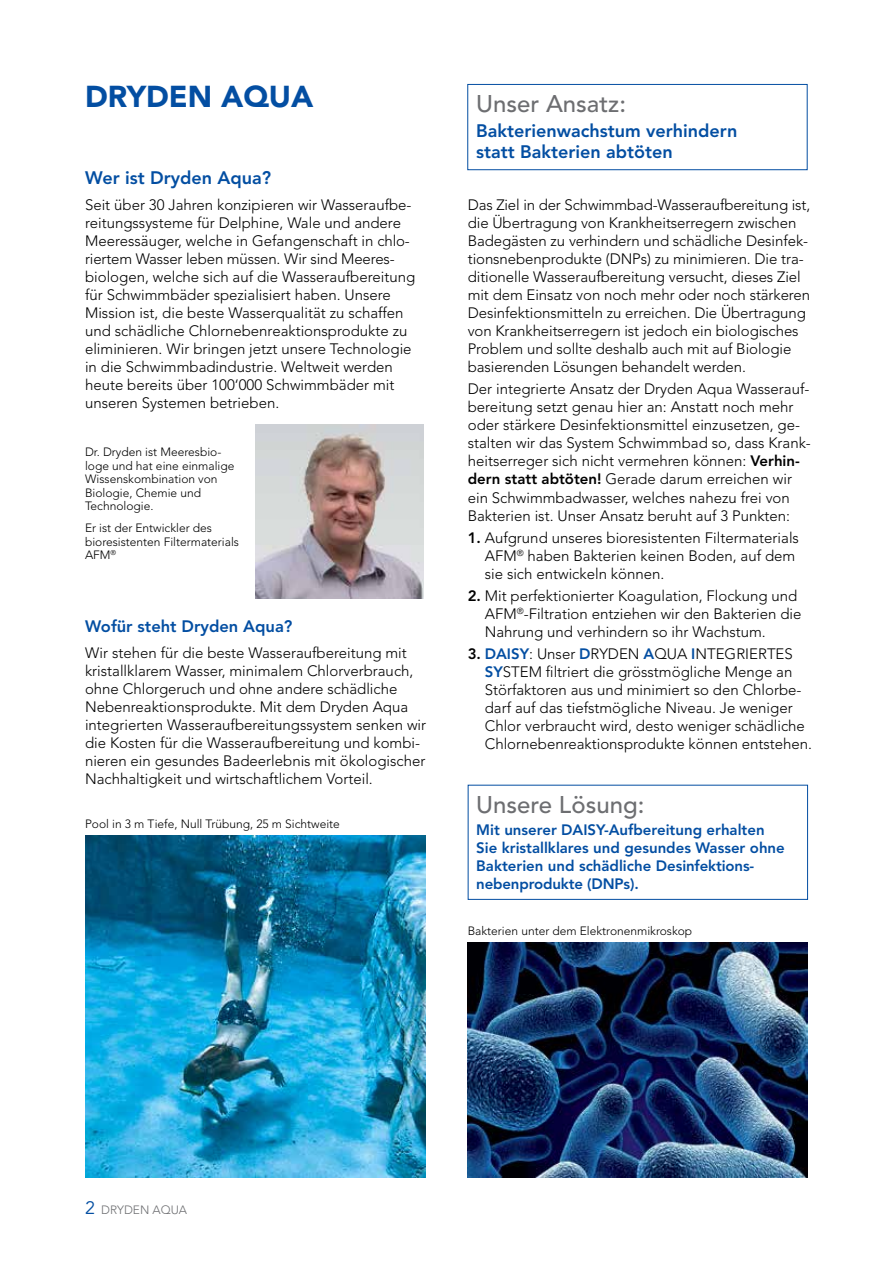
<style>
.page{position:relative;width:893px;height:1263px;background:#fff}
.page>*{position:absolute;margin:0;border:0;box-sizing:border-box;transform-origin:0 0}
.t1{font:900 30px "Avenir";color:#034ea2}
.t2{font:500 24px "Avenir";color:#6d6e71}
.t3{font:800 18px/21px "Avenir LT Std";color:#034ea2}
.t4{font:800 16.5px "Avenir LT Std";color:#034ea2}
.t5{font:300 15px/18px "Avenir";color:#000}
.t6{font:800 15px/18px "Avenir LT Std";color:#034ea2}
.t7{font:300 12px/13.5px "Avenir";color:#000}
.t8{font:300 12px "Avenir";color:#6d6e71}
.s1{font-family:"Avenir LT Std";font-weight:800}
.s2{font-family:"Avenir LT Std";font-weight:800;color:#034ea2}
.s3{font-weight:400;font-size:18px;color:#034ea2}
</style>
<div class="page">
<img style="left:255px;top:424px;width:169px;height:174px">
<img style="left:85px;top:836px;width:340px;height:342px">
<img style="left:468px;top:942px;width:340px;height:236px">
<div style="left:467px;top:84px;width:340px;height:86px;border:1px solid #034ea2"></div>
<div style="left:468px;top:785px;width:340px;height:115px;border:1px solid #034ea2"></div>
<h1 class="t1" style="left:85px;top:79px;width:230px">DRYDEN AQUA</h1>
<p class="t3" style="left:85px;top:167px;width:188px">Wer ist Dryden Aqua?</p>
<p class="t5" style="left:85px;top:196px;width:332px">Seit über 30 Jahren konzipieren wir Wasseraufbe&shy;reitungssysteme für Delphine, Wale und andere Meeressäuger, welche in Gefangenschaft in chlo&shy;riertem Wasser leben müssen. Wir sind Meeres&shy;biologen, welche sich auf die Wasseraufbereitung für Schwimmbäder spezialisiert haben. Unsere Mission ist, die beste Wasserqualität zu schaffen und schädliche Chlornebenreaktionsprodukte zu eliminieren. Wir bringen jetzt unsere Technologie in die Schwimmbadindustrie. Weltweit werden heute bereits über 100‘000 Schwimmbäder mit unseren Systemen betrieben.</p>
<p class="t7" style="left:85px;top:445px;width:151px">Dr. Dryden ist Meeresbio&shy;loge und hat eine einmalige<br>Wissenskombination von<br>Biologie, Chemie und<br>Technologie.</p>
<p class="t7" style="left:85px;top:521px;width:156px">Er ist der Entwickler des bioresistenten Filtermaterials<br>AFM<sup>®</sup></p>
<p class="t4" style="left:85px;top:616px;width:209px">Wofür steht Dryden Aqua?</p>
<p class="t5" style="left:85px;top:644px;width:343px">Wir stehen für die beste Wasseraufbereitung mit kristallklarem Wasser, minimalem Chlorverbrauch, ohne Chlorgeruch und ohne andere schädliche Nebenreaktionsprodukte. Mit dem Dryden Aqua integrierten Wasseraufbereitungssystem senken wir die Kosten für die Wasseraufbereitung und kombi&shy;nieren ein gesundes Badeerlebnis mit ökologischer Nachhaltigkeit und wirtschaftlichem Vorteil.</p>
<p class="t7" style="left:85px;top:817px;width:256px">Pool in 3 m Tiefe, Null Trübung, 25 m Sichtweite</p>
<h2 class="t2" style="left:476px;top:90px;width:151px">Unser Ansatz:</h2>
<p class="t3" style="left:476px;top:120px;width:263px">Bakterienwachstum verhindern statt Bakterien abtöten</p>
<p class="t5" style="left:468px;top:196px;width:344px">Das Ziel in der Schwimmbad-Wasseraufbereitung ist, die Übertragung von Krankheitserregern zwischen Badegästen zu verhindern und schädliche Desinfek&shy;tionsnebenprodukte (DNPs) zu minimieren. Die tra&shy;ditionelle Wasseraufbereitung versucht, dieses Ziel mit dem Einsatz von noch mehr oder noch stärkeren Desinfektionsmitteln zu erreichen. Die Übertragung von Krankheitserregern ist jedoch ein biologisches Problem und sollte deshalb auch mit auf Biologie basierenden Lösungen behandelt werden.</p>
<p class="t5" style="left:468px;top:380px;width:345px">Der integrierte Ansatz der Dryden Aqua Wasserauf&shy;bereitung setzt genau hier an: Anstatt noch mehr oder stärkere Desinfektionsmittel einzusetzen, ge&shy;stalten wir das System Schwimmbad so, dass Krank&shy;heitserreger sich nicht vermehren können: <span class="s1">Verhin&shy;dern statt abtöten!</span> Gerade darum erreichen wir ein Schwimmbadwasser, welches nahezu frei von Bakterien ist. Unser Ansatz beruht auf 3 Punkten:</p>
<p class="t5" style="left:485px;top:528px;width:316px;text-indent:-17px"><span class="s1">1.</span> Aufgrund unseres bioresistenten Filtermaterials<br>AFM<sup>®</sup> haben Bakterien keinen Boden, auf dem sie sich entwickeln können.</p>
<p class="t5" style="left:485px;top:587px;width:318px;text-indent:-17px"><span class="s1">2.</span> Mit perfektionierter Koagulation, Flockung und<br>AFM<sup>®</sup>-Filtration entziehen wir den Bakterien die<br>Nahrung und verhindern so ihr Wachstum.</p>
<p class="t5" style="left:485px;top:645px;width:329px;text-indent:-17px"><span class="s1">3.</span> <span class="s2">DAISY</span>: Unser <span class="s2">D</span>RYDEN <span class="s2">A</span>QUA <span class="s2">I</span>NTEGRIERTES <span class="s2">SY</span>STEM filtriert die grösstmögliche Menge an Störfaktoren aus und minimiert so den Chlorbe&shy;darf auf das tiefstmögliche Niveau. Je weniger Chlor verbraucht wird, desto weniger schädliche Chlornebenreaktionsprodukte können entstehen.</p>
<h2 class="t2" style="left:476px;top:790px;width:170px">Unsere Lösung:</h2>
<p class="t6" style="left:476px;top:821px;width:310px">Mit unserer DAISY-Aufbereitung erhalten Sie kristallklares und gesundes Wasser ohne Bakterien und schädliche Desinfektions&shy;nebenprodukte (DNPs).</p>
<p class="t7" style="left:468px;top:924px;width:226px">Bakterien unter dem Elektronenmikroskop</p>
<p class="t8" style="left:85px;top:1202px;width:104px"><span class="s3">2</span> DRYDEN AQUA</p>
</div>
